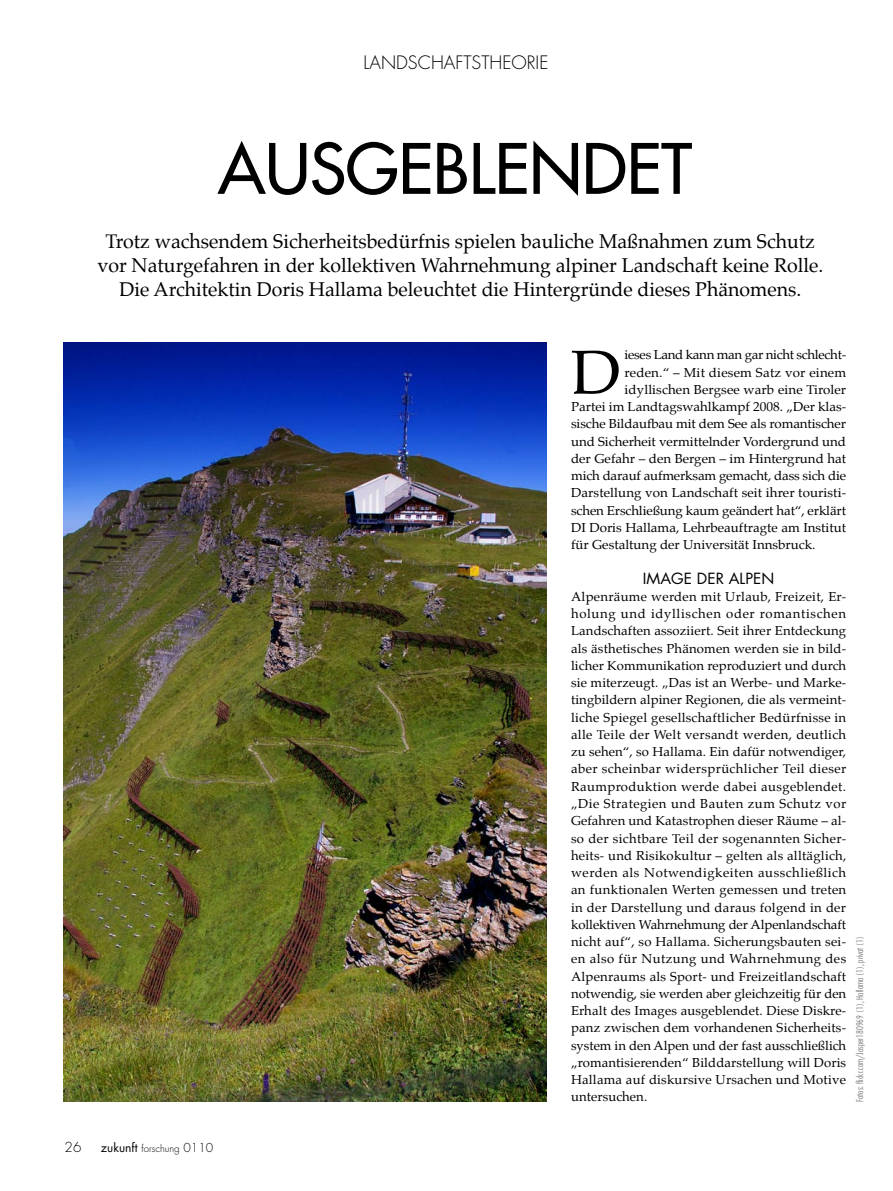
<style>
.page{position:relative;width:893px;height:1191px;background:#fff}
.page>*{position:absolute;margin:0;border:0;box-sizing:border-box;transform-origin:0 0}
.Zitat{font:67.5px "Futura";letter-spacing:-.005em;color:#000}
.t1{font:62.1px "Palatino";color:#000;scale:1.05 1}
.Zitat-2{font:19.5px/24px "Palatino";color:#000;text-align:center}
.Zitat-3{font:300 18px "Futura";color:#000}
.t2{font:15px "Futura";color:#000}
.Zitat-4{font:300 13.5px "Futura";color:#000}
.t3{font:12.75px/17.2px "Palatino";color:#000;text-align:justify}
.t4{font:12.75px "Palatino";color:#000;scale:1.05 1}
.t5{font:12.75px "Palatino";letter-spacing:-.025em;color:#000;scale:1.05 1}
.Zitat-5{font:300 9.75px "Futura";color:#000}
.t6{font:300 condensed 9px "Futura";color:#7c7c7c}
.s1{font-weight:400;font-size:12px}
.s2{font-size:12px}
</style>
<div class="page">
<img style="left:64px;top:342px;width:483px;height:759px">
<p class="Zitat-3" style="left:364px;top:50px;width:186px">LANDSCHAFTSTHEORIE</p>
<p class="Zitat" style="left:218px;top:125px;width:476px">AUSGEBLENDET</p>
<p class="Zitat-2" style="left:97px;top:231px;width:727px">Trotz wachsendem Sicherheitsbedürfnis spielen bauliche Maßnahmen zum Schutz vor Naturgefahren in der kollektiven Wahrnehmung alpiner Landschaft keine Rolle.<br>Die Architektin Doris Hallama beleuchtet die Hintergründe dieses Phänomens.</p>
<p class="Zitat-4" style="left:65px;top:1138px;width:18px">26</p>
<p class="Zitat-5" style="left:101px;top:1142px;width:114px"><span class="s1">zukunft</span> forschung <span class="s2">0110</span></p>
<p class="t1" style="left:571px;top:332px;width:49px">D</p>
<p class="t5" style="left:625px;top:346px;width:212px">ieses Land kann man gar nicht schlecht-</p>
<p class="t4" style="left:625px;top:364px;width:213px">reden.“ – Mit diesem Satz vor einem</p>
<p class="t4" style="left:625px;top:381px;width:213px">idyllischen Bergsee warb eine Tiroler</p>
<p class="t4" style="left:571px;top:398px;width:264px">Partei im Landtagswahlkampf 2008. „Der klas-</p>
<p class="t4" style="left:571px;top:415px;width:263px">sische Bildaufbau mit dem See als romantischer</p>
<p class="t4" style="left:571px;top:433px;width:263px">und Sicherheit vermittelnder Vordergrund und</p>
<p class="t4" style="left:571px;top:450px;width:263px">der Gefahr – den Bergen – im Hintergrund hat</p>
<p class="t4" style="left:571px;top:467px;width:263px">mich darauf aufmerksam gemacht, dass sich die</p>
<p class="t4" style="left:571px;top:484px;width:264px">Darstellung von Landschaft seit ihrer touristi-</p>
<p class="t4" style="left:571px;top:502px;width:263px">schen Erschließung kaum geändert hat“, erklärt</p>
<p class="t4" style="left:571px;top:519px;width:264px">DI Doris Hallama, Lehrbeauftragte am Institut</p>
<p class="t4" style="left:571px;top:536px;width:234px">für Gestaltung der Universität Innsbruck.</p>
<p class="t2" style="left:643px;top:568px;width:133px">IMAGE DER ALPEN</p>
<p class="t3" style="left:571px;top:589px;width:277px">Alpenräume werden mit Urlaub, Freizeit, Er&shy;holung und idyllischen oder romantischen Landschaften assoziiert. Seit ihrer Entdeckung als ästhetisches Phänomen werden sie in bild&shy;licher Kommunikation reproduziert und durch sie miterzeugt. „Das ist an Werbe- und Marke&shy;tingbildern alpiner Regionen, die als vermeint&shy;liche Spiegel gesellschaftlicher Bedürfnisse in alle Teile der Welt versandt werden, deutlich zu sehen“, so Hallama. Ein dafür notwendiger, aber scheinbar widersprüchlicher Teil dieser Raumproduktion werde dabei ausgeblendet. „Die Strategien und Bauten zum Schutz vor Gefahren und Katastrophen dieser Räume – al&shy;so der sichtbare Teil der sogenannten Sicher&shy;heits- und Risikokultur – gelten als alltäglich, werden als Notwendigkeiten ausschließlich an funktionalen Werten gemessen und treten in der Darstellung und daraus folgend in der kollektiven Wahrnehmung der Alpenlandschaft nicht auf“, so Hallama. Sicherungsbauten sei&shy;en also für Nutzung und Wahrnehmung des Alpenraums als Sport- und Freizeitlandschaft notwendig, sie werden aber gleichzeitig für den Erhalt des Images ausgeblendet. Diese Diskre&shy;panz zwischen dem vorhandenen Sicherheits&shy;system in den Alpen und der fast ausschließlich „romantisierenden“ Bilddarstellung will Doris Hallama auf diskursive Ursachen und Motive untersuchen.</p>
<p class="t6" style="left:854px;top:1102px;width:167px;rotate:-90deg">Fotos: flickr.com/Jasper180969 (1), Hallama (1), privat (1)</p>
</div>
